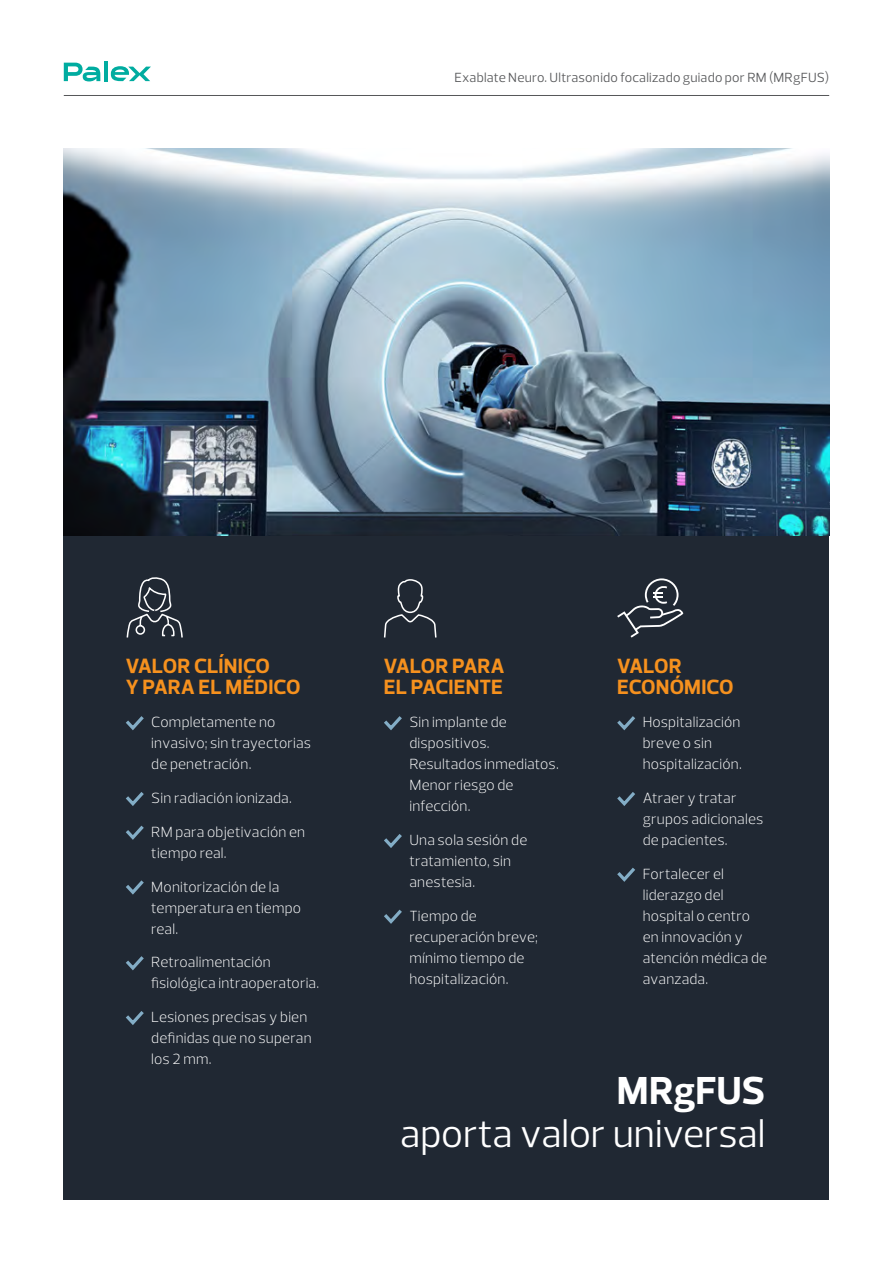
<style>
.page{position:relative;width:893px;height:1263px;background:#fff}
.page>*{position:absolute;margin:0;border:0;box-sizing:border-box;transform-origin:0 0}
.t1{font:39.75px "Prelo";color:#fff}
.t2{font:700 39.75px "Prelo";letter-spacing:-.005em;color:#fff}
.t3{font:700 21px/21px "Prelo";letter-spacing:.005em;color:#f6911e}
.t4{font:300 15px/21px "Prelo";letter-spacing:.01em;color:#fff}
.t5{font:13.5px "Prelo";letter-spacing:.015em;color:#57585a}
</style>
<div class="page">
<hr style="left:64px;top:95px;width:765px;height:1px;background:#57585a">
<svg style="left:64px;top:63px;width:36px;height:18px"></svg>
<hr style="left:104px;top:61px;width:4px;height:20px;background:#00aca0">
<svg style="left:111px;top:66px;width:40px;height:15px"></svg>
<div style="left:64px;top:149px;width:765px;height:1050px;background:#202833"></div>
<img style="left:64px;top:149px;width:765px;height:386px">
<svg style="left:617px;top:716px;width:18px;height:15px"></svg>
<svg style="left:617px;top:792px;width:18px;height:14px"></svg>
<svg style="left:617px;top:867px;width:18px;height:15px"></svg>
<svg style="left:126px;top:716px;width:18px;height:15px"></svg>
<svg style="left:126px;top:792px;width:18px;height:14px"></svg>
<svg style="left:126px;top:825px;width:18px;height:15px"></svg>
<svg style="left:126px;top:880px;width:18px;height:15px"></svg>
<svg style="left:126px;top:956px;width:18px;height:15px"></svg>
<svg style="left:126px;top:1011px;width:18px;height:14px"></svg>
<svg style="left:384px;top:716px;width:18px;height:14px"></svg>
<svg style="left:384px;top:834px;width:18px;height:14px"></svg>
<svg style="left:384px;top:909px;width:18px;height:15px"></svg>
<svg style="left:384px;top:579px;width:53px;height:59px"></svg>
<svg style="left:126px;top:577px;width:57px;height:61px"></svg>
<svg style="left:617px;top:578px;width:66px;height:60px"></svg>
<p class="t5" style="left:454px;top:70px;width:376px">Exablate Neuro. Ultrasonido focalizado guiado por RM (MRgFUS)</p>
<h2 class="t3" style="left:126px;top:655px;width:176px">VALOR CLÍNICO<br>Y PARA EL MÉDICO</h2>
<p class="t4" style="left:151px;top:712px;width:161px">Completamente no invasivo; sin trayectorias de penetración.</p>
<p class="t4" style="left:151px;top:787px;width:142px">Sin radiación ionizada.</p>
<p class="t4" style="left:151px;top:821px;width:155px">RM para objetivación en tiempo real.</p>
<p class="t4" style="left:151px;top:876px;width:151px">Monitorización de la temperatura en tiempo real.</p>
<p class="t4" style="left:151px;top:952px;width:169px">Retroalimentación fisiológica intraoperatoria.</p>
<p class="t4" style="left:151px;top:1006px;width:162px">Lesiones precisas y bien definidas que no superan los 2 mm.</p>
<h2 class="t3" style="left:384px;top:655px;width:122px">VALOR PARA<br>EL PACIENTE</h2>
<p class="t4" style="left:409px;top:712px;width:151px">Sin implante de dispositivos.<br>Resultados inmediatos.<br>Menor riesgo de infección.</p>
<p class="t4" style="left:409px;top:829px;width:119px">Una sola sesión de tratamiento, sin anestesia.</p>
<p class="t4" style="left:409px;top:905px;width:130px">Tiempo de recuperación breve; mínimo tiempo de hospitalización.</p>
<h2 class="t3" style="left:617px;top:655px;width:118px">VALOR<br>ECONÓMICO</h2>
<p class="t4" style="left:643px;top:712px;width:101px">Hospitalización breve o sin hospitalización.</p>
<p class="t4" style="left:643px;top:787px;width:122px">Atraer y tratar grupos adicionales de pacientes.</p>
<p class="t4" style="left:643px;top:863px;width:126px">Fortalecer el liderazgo del hospital o centro en innovación y atención médica de avanzada.</p>
<h1 class="t2" style="left:617px;top:1068px;width:150px">MRgFUS</h1>
<h1 class="t1" style="left:400px;top:1111px;width:367px">aporta valor universal</h1>
</div>
